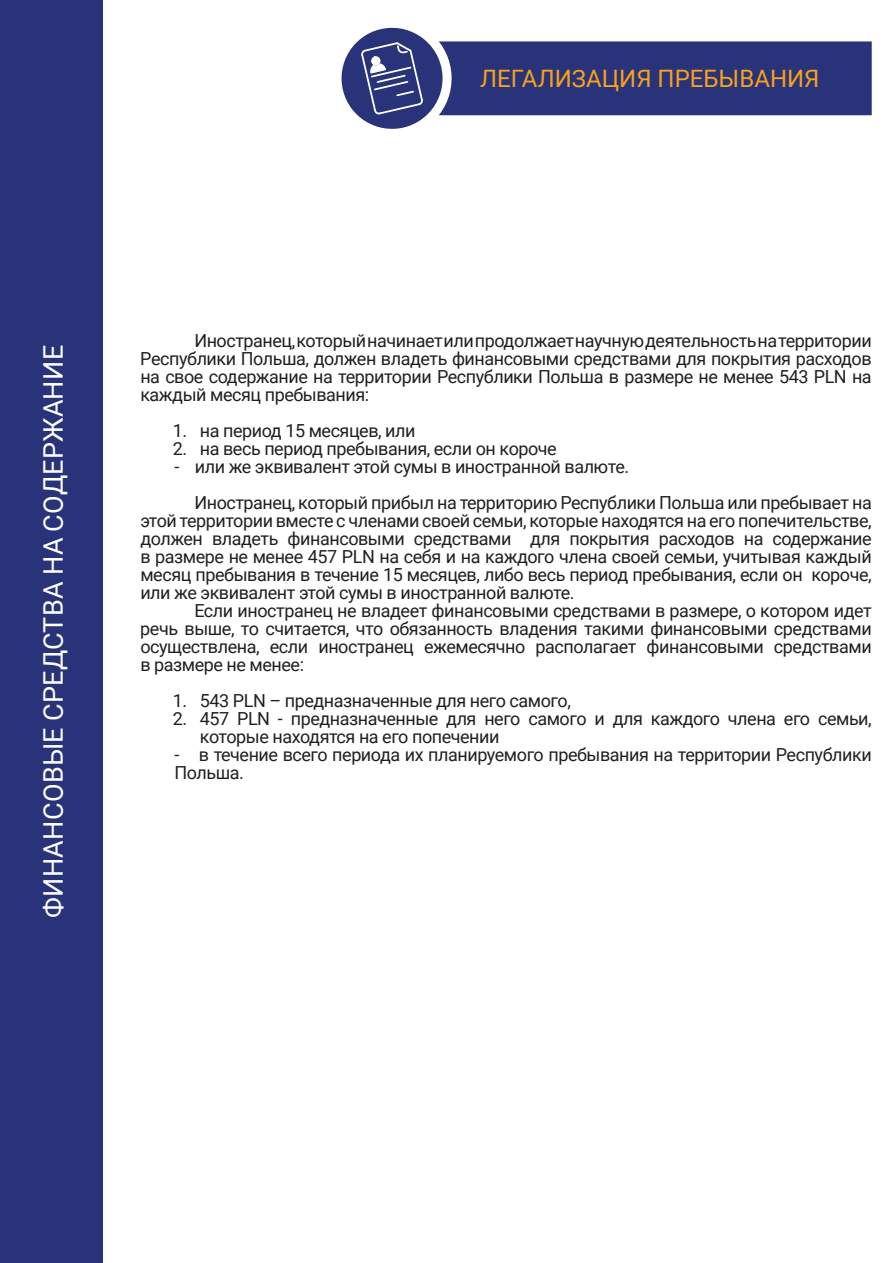
<style>
.page{position:relative;width:893px;height:1263px;background:#fff}
.page>*{position:absolute;margin:0;border:0;box-sizing:border-box;transform-origin:0 0}
.t1{font:27px "Roboto";letter-spacing:.01em;color:#fff}
.t2{font:24px "Roboto";color:#f8a11c}
.t3{font:18px/18px "Roboto";letter-spacing:-.025em;color:#231f20;text-align:justify}
</style>
<div class="page">
<div style="left:0;top:0;width:102px;height:1263px;background:#29337a"></div>
<div style="left:429px;top:42px;width:442px;height:72px;background:#29337a"></div>
<div style="left:428px;top:41px;width:444px;height:74px;border:2px solid #29337a"></div>
<svg style="left:341px;top:27px;width:111px;height:102px"></svg>
<h2 class="t2" style="left:480px;top:62px;width:341px">ЛЕГАЛИЗАЦИЯ ПРЕБЫВАНИЯ</h2>
<h1 class="t1" style="left:34px;top:918px;width:574px;rotate:-90deg">ФИНАНСОВЫЕ СРЕДСТВА НА СОДЕРЖАНИЕ</h1>
<p class="t3" style="left:140px;top:331px;width:733px;text-indent:54px">Иностранец,которыйначинаетилипродолжаетнаучнуюдеятельностьнатерритории Республики Польша, должен владеть финансовыми средствами для покрытия расходов на свое содержание на территории Республики Польша в размере не менее 543 PLN на каждый месяц пребывания:</p>
<p class="t3" style="left:173px;top:421px;width:244px">1. на период 15 месяцев, или</p>
<p class="t3" style="left:173px;top:439px;width:385px">2. на весь период пребывания, если он короче</p>
<p class="t3" style="left:194px;top:448px;width:679px;line-height:36px;text-indent:-20px">- или же эквивалент этой сумы в иностранной валюте.<br>Иностранец, который прибыл на территорию Республики Польша или пребывает на</p>
<p class="t3" style="left:140px;top:511px;width:733px">этой территории вместе с членами своей семьи, которые находятся на его попечительстве, должен владеть финансовыми средствами для покрытия расходов на содержание в размере не менее 457 PLN на себя и на каждого члена своей семьи, учитывая каждый месяц пребывания в течение 15 месяцев, либо весь период пребывания, если он короче, или же эквивалент этой сумы в иностранной валюте.</p>
<p class="t3" style="left:140px;top:601px;width:733px;text-indent:54px">Если иностранец не владеет финансовыми средствами в размере, о котором идет речь выше, то считается, что обязанность владения такими финансовыми средствами осуществлена, если иностранец ежемесячно располагает финансовыми средствами в размере не менее:</p>
<p class="t3" style="left:173px;top:691px;width:399px">1. 543 PLN – предназначенные для него самого,</p>
<p class="t3" style="left:200px;top:709px;width:673px;text-indent:-27px">2. 457 PLN - предназначенные для него самого и для каждого члена его семьи, которые находятся на его попечении</p>
<p class="t3" style="left:174px;top:745px;width:699px">- в течение всего периода их планируемого пребывания на территории Республики<br>Польша.</p>
</div>
